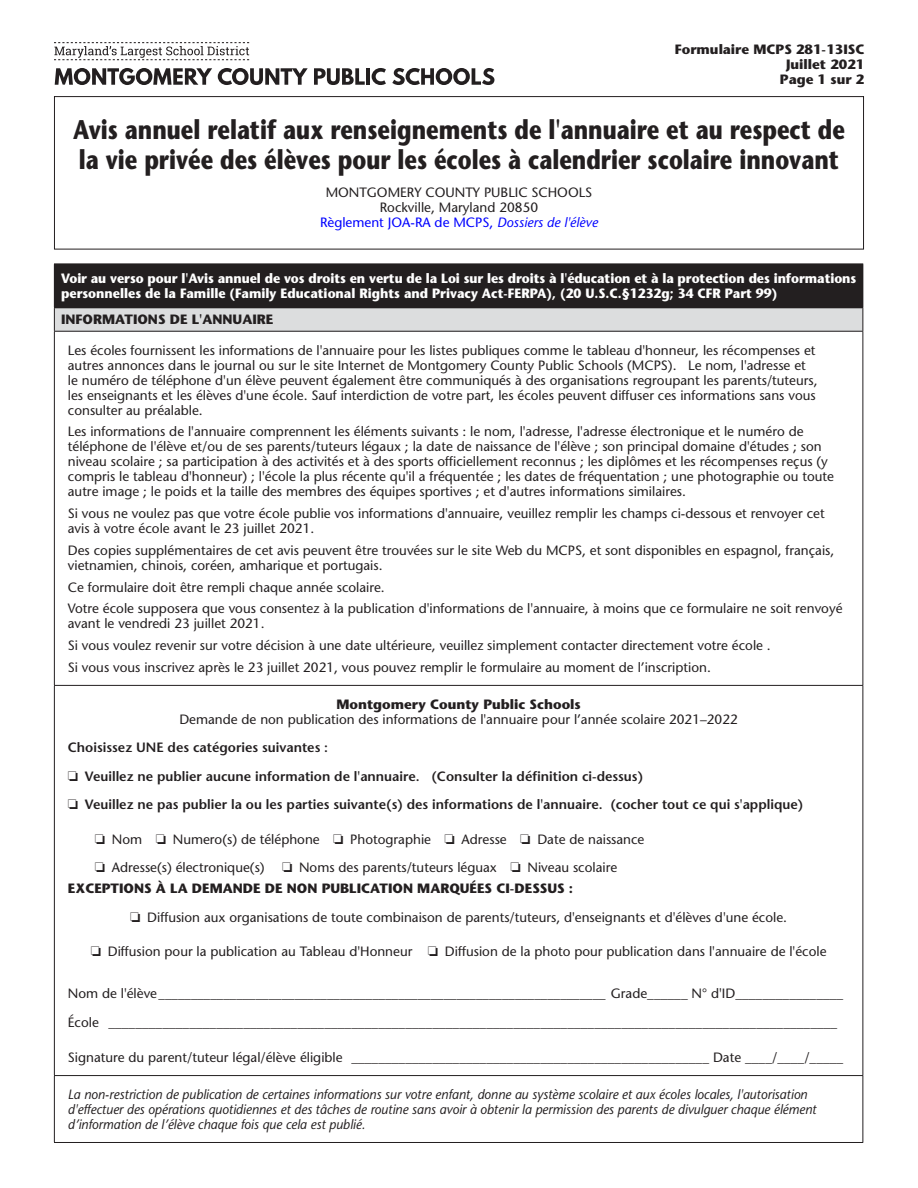
<style>
.page{position:relative;width:918px;height:1188px;background:#fff}
.page>*{position:absolute;margin:0;border:0;box-sizing:border-box;transform-origin:0 0}
.t1{font:700 27px/30px "Stone Sans Std";color:#231f20;scale:.81 1}
.t2{font:500 13.5px/15px "Stone Sans Std";color:#231f20}
.t3{font:italic 500 13.5px/15px "Stone Sans Std";color:#231f20;scale:.95 1}
.t4{font:600 13.5px "Stone Sans Std";color:#231f20}
.body_text{font:700 13.5px/15px "Stone Sans Std";letter-spacing:-.005em;color:#fff;scale:.93 1}
.body_text-2{font:700 13.5px "Stone Sans Std";color:#231f20}
.t5{font:13.5px "Minion Pro";color:#231f20;scale:.96 1}
.t6{font:500 13.5px "Stone Sans Std";color:#00f}
.s1{font-style:italic}
.s2{font-family:"Stone Sans Std";font-weight:500}
</style>
<div class="page">
<div style="left:54px;top:264px;width:809px;height:44px;background:#231f20"></div>
<div style="left:54px;top:308px;width:809px;height:23px;background:#dcddde"></div>
<svg style="left:54px;top:308px;width:1px;height:23px"></svg>
<svg style="left:862px;top:308px;width:1px;height:23px"></svg>
<hr style="left:54px;top:331px;width:809px;height:1px;background:#231f20">
<hr style="left:54px;top:332px;width:1px;height:353px;background:#231f20">
<hr style="left:862px;top:332px;width:1px;height:353px;background:#231f20">
<hr style="left:54px;top:685px;width:809px;height:1px;background:#231f20">
<hr style="left:54px;top:686px;width:1px;height:389px;background:#231f20">
<hr style="left:862px;top:686px;width:1px;height:389px;background:#231f20">
<hr style="left:54px;top:1075px;width:809px;height:1px;background:#231f20">
<hr style="left:54px;top:1076px;width:1px;height:66px;background:#231f20">
<hr style="left:862px;top:1076px;width:1px;height:66px;background:#231f20">
<hr style="left:54px;top:1142px;width:809px;height:1px;background:#231f20">
<div style="left:54px;top:96px;width:810px;height:153px;border:1px solid #231f20"></div>
<svg style="left:55px;top:68px;width:157px;height:17px"></svg>
<svg style="left:218px;top:68px;width:90px;height:17px"></svg>
<svg style="left:314px;top:68px;width:51px;height:17px"></svg>
<hr style="left:366px;top:68px;width:4px;height:17px;background:#231f20">
<svg style="left:372px;top:68px;width:14px;height:17px"></svg>
<svg style="left:392px;top:68px;width:102px;height:17px"></svg>
<svg style="left:54px;top:42px;width:195px;height:18px"></svg>
<p class="body_text-2" style="left:675px;top:41px;width:191px">Formulaire MCPS 281-13ISC</p>
<p class="body_text-2" style="left:786px;top:56px;width:80px">Juillet 2021</p>
<p class="body_text-2" style="left:780px;top:71px;width:86px">Page 1 sur 2</p>
<p class="t1" style="left:73px;top:114px;width:955px">Avis annuel relatif aux renseignements de l'annuaire et au respect de la vie privée des élèves pour les écoles à calendrier scolaire innovant</p>
<p class="t2" style="left:326px;top:185px;width:268px">MONTGOMERY COUNTY PUBLIC SCHOOLS</p>
<p class="t2" style="left:380px;top:200px;width:160px">Rockville, Maryland 20850</p>
<p class="t6" style="left:320px;top:214px;width:279px">Règlement JOA-RA de MCPS, <span class="s1">Dossiers de l'élève</span></p>
<p class="body_text" style="left:61px;top:271px;width:857px">Voir au verso pour l'Avis annuel de vos droits en vertu de la Loi sur les droits à l'éducation et à la protection des informations personnelles de la Famille (Family Educational Rights and Privacy Act-FERPA), (20 U.S.C.§1232g; 34 CFR Part 99)</p>
<p class="body_text-2" style="left:61px;top:312px;width:214px">INFORMATIONS DE L'ANNUAIRE</p>
<p class="t2" style="left:68px;top:342px;width:751px">Les écoles fournissent les informations de l'annuaire pour les listes publiques comme le tableau d'honneur, les récompenses et autres annonces dans le journal ou sur le site Internet de Montgomery County Public Schools (MCPS). Le nom, l'adresse et le numéro de téléphone d'un élève peuvent également être communiqués à des organisations regroupant les parents/tuteurs, les enseignants et les élèves d'une école. Sauf interdiction de votre part, les écoles peuvent diffuser ces informations sans vous consulter au préalable.</p>
<p class="t2" style="left:68px;top:424px;width:768px">Les informations de l'annuaire comprennent les éléments suivants : le nom, l'adresse, l'adresse électronique et le numéro de téléphone de l'élève et/ou de ses parents/tuteurs légaux ; la date de naissance de l'élève ; son principal domaine d'études ; son niveau scolaire ; sa participation à des activités et à des sports officiellement reconnus ; les diplômes et les récompenses reçus (y compris le tableau d'honneur) ; l'école la plus récente qu'il a fréquentée ; les dates de fréquentation ; une photographie ou toute autre image ; le poids et la taille des membres des équipes sportives ; et d'autres informations similaires.</p>
<p class="t2" style="left:68px;top:506px;width:758px">Si vous ne voulez pas que votre école publie vos informations d'annuaire, veuillez remplir les champs ci-dessous et renvoyer cet avis à votre école avant le 23 juillet 2021.</p>
<p class="t2" style="left:68px;top:543px;width:768px">Des copies supplémentaires de cet avis peuvent être trouvées sur le site Web du MCPS, et sont disponibles en espagnol, français, vietnamien, chinois, coréen, amharique et portugais.</p>
<p class="t2" style="left:68px;top:579px;width:318px">Ce formulaire doit être rempli chaque année scolaire.</p>
<p class="t2" style="left:68px;top:601px;width:776px">Votre école supposera que vous consentez à la publication d'informations de l'annuaire, à moins que ce formulaire ne soit renvoyé avant le vendredi 23 juillet 2021.</p>
<p class="t2" style="left:68px;top:638px;width:704px">Si vous voulez revenir sur votre décision à une date ultérieure, veuillez simplement contacter directement votre école .</p>
<p class="t2" style="left:68px;top:660px;width:645px">Si vous vous inscrivez après le 23 juillet 2021, vous pouvez remplir le formulaire au moment de l’inscription.</p>
<p class="body_text-2" style="left:336px;top:696px;width:246px">Montgomery County Public Schools</p>
<p class="t2" style="left:179px;top:712px;width:560px">Demande de non publication des informations de l'annuaire pour l’année scolaire 2021–2022</p>
<p class="t4" style="left:68px;top:739px;width:262px">Choisissez UNE des catégories suivantes :</p>
<p class="t4" style="left:68px;top:768px;width:577px">□ Veuillez ne publier aucune information de l'annuaire. (Consulter la définition ci-dessus)</p>
<p class="t4" style="left:68px;top:796px;width:737px">□ Veuillez ne pas publier la ou les parties suivante(s) des informations de l'annuaire. (cocher tout ce qui s'applique)</p>
<p class="t2" style="left:95px;top:832px;width:551px">□ Nom □ Numero(s) de téléphone □ Photographie □ Adresse □ Date de naissance</p>
<p class="t2" style="left:95px;top:859px;width:171px">□ Adresse(s) électronique(s)</p>
<p class="t2" style="left:282px;top:859px;width:337px">□ Noms des parents/tuteurs léguax □ Niveau scolaire</p>
<p class="body_text-2" style="left:68px;top:881px;width:507px">EXCEPTIONS À LA DEMANDE DE NON PUBLICATION MARQUÉES CI-DESSUS :</p>
<p class="t2" style="left:130px;top:910px;width:658px">□ Diffusion aux organisations de toute combinaison de parents/tuteurs, d'enseignants et d'élèves d'une école.</p>
<p class="t2" style="left:91px;top:944px;width:737px">□ Diffusion pour la publication au Tableau d'Honneur □ Diffusion de la photo pour publication dans l'annuaire de l'école</p>
<p class="t5" style="left:68px;top:985px;width:809px"><span class="s2">Nom de l'élève</span>_____________________________________________________________________ <span class="s2">Grade______ N° d'ID________________</span></p>
<p class="t2" style="left:68px;top:1015px;width:771px">École ____________________________________________________________________________________________________________</p>
<p class="t2" style="left:68px;top:1050px;width:777px">Signature du parent/tuteur légal/élève éligible _____________________________________________________ Date ____/____/_____</p>
<p class="t3" style="left:68px;top:1087px;width:789px">La non-restriction de publication de certaines informations sur votre enfant, donne au système scolaire et aux écoles locales, l'autorisation d'effectuer des opérations quotidiennes et des tâches de routine sans avoir à obtenir la permission des parents de divulguer chaque élément d’information de l’élève chaque fois que cela est publié.</p>
</div>
